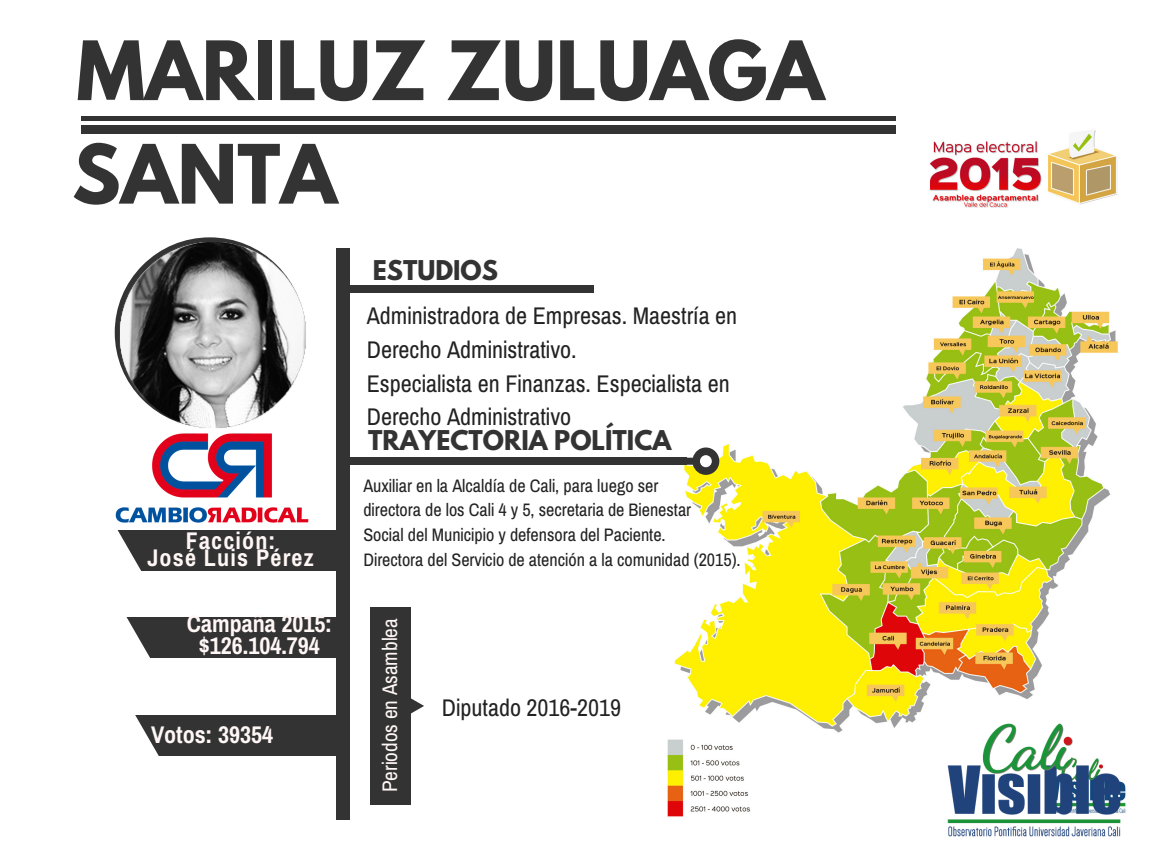
<style>
.page{position:relative;width:1152px;height:864px;background:#fff}
.page>*{position:absolute;margin:0;border:0;box-sizing:border-box;transform-origin:0 0}
.t1{font:700 72.45px "League Spartan";color:#333}
.t2{font:24.15px/33.8px "Archivo Narrow";color:#222}
.t3{font:700 24.15px/21.3px "Archivo Narrow";color:#fff7f5;text-align:center}
.t4{font:700 24.15px "League Spartan";color:#333}
.t5{font:700 24.15px "Archivo Narrow";letter-spacing:.05em;color:#fff7f5}
.t6{font:21.15px "Archivo Narrow";color:#fff7f5}
.t7{font:18.15px/24.8px "Archivo Narrow";color:#222}
</style>
<div class="page">
<img style="left:572px;top:120px;width:554px;height:697px">
<div style="left:82px;top:125px;width:814px;height:9px;background:#333"></div>
<div style="left:336px;top:249px;width:14px;height:571px;background:#333"></div>
<hr style="left:82px;top:116px;width:814px;height:4px;background:#333">
<div style="left:114px;top:530px;width:225px;height:40px;background:#333"></div>
<div style="left:120px;top:618px;width:225px;height:40px;background:#333"></div>
<div style="left:370px;top:608px;width:41px;height:197px;background:#333"></div>
<div style="left:120px;top:716px;width:225px;height:40px;background:#333"></div>
<svg style="left:114px;top:530px;width:33px;height:41px"></svg>
<svg style="left:120px;top:617px;width:55px;height:139px"></svg>
<svg style="left:411px;top:698px;width:13px;height:16px"></svg>
<div style="left:349px;top:286px;width:255px;height:7px;background:#333"></div>
<div style="left:350px;top:458px;width:336px;height:7px;background:#333"></div>
<svg style="left:686px;top:448px;width:33px;height:27px"></svg>
<div style="left:700px;top:455px;width:12px;height:12px;background:#fff;border-radius:50%"></div>
<div style="left:594px;top:244px;width:251px;height:92px;background:#fff"></div>
<img style="left:946px;top:689px;width:176px;height:148px">
<img style="left:115px;top:435px;width:194px;height:88px">
<img style="left:114px;top:238px;width:192px;height:197px">
<h1 class="t1" style="left:76px;top:35px;width:749px">MARILUZ ZULUAGA</h1>
<h1 class="t1" style="left:72px;top:138px;width:267px">SANTA</h1>
<h2 class="t5" style="left:186px;top:527px;width:91px">Facción:</h2>
<h2 class="t5" style="left:147px;top:544px;width:168px">José Luis Pérez</h2>
<h2 class="t3" style="left:187px;top:613px;width:147px">Campaña 2015: $126.104.794</h2>
<h2 class="t3" style="left:151px;top:723px;width:124px">Votos: 39354</h2>
<h2 class="t4" style="left:373px;top:258px;width:127px">ESTUDIOS</h2>
<h2 class="t2" style="left:367px;top:298px;width:372px">Administradora de Empresas. Maestría en Derecho Administrativo.<br>Especialista en Finanzas. Especialista en Derecho Administrativo</h2>
<h2 class="t4" style="left:368px;top:428px;width:305px">TRAYECTORIA POLÍTICA</h2>
<p class="t7" style="left:363px;top:473px;width:379px">Auxiliar en la Alcaldía de Cali, para luego ser<br>directora de los Cali 4 y 5, secretaria de Bienestar<br>Social del Municipio y defensora del Paciente.<br>Directora del Servicio de atención a la comunidad (2015).</p>
<p class="t6" style="left:377px;top:792px;width:175px;rotate:-90deg">Periodos en Asamblea</p>
<h2 class="t2" style="left:442px;top:690px;width:181px">Diputado 2016-2019</h2>
</div>
